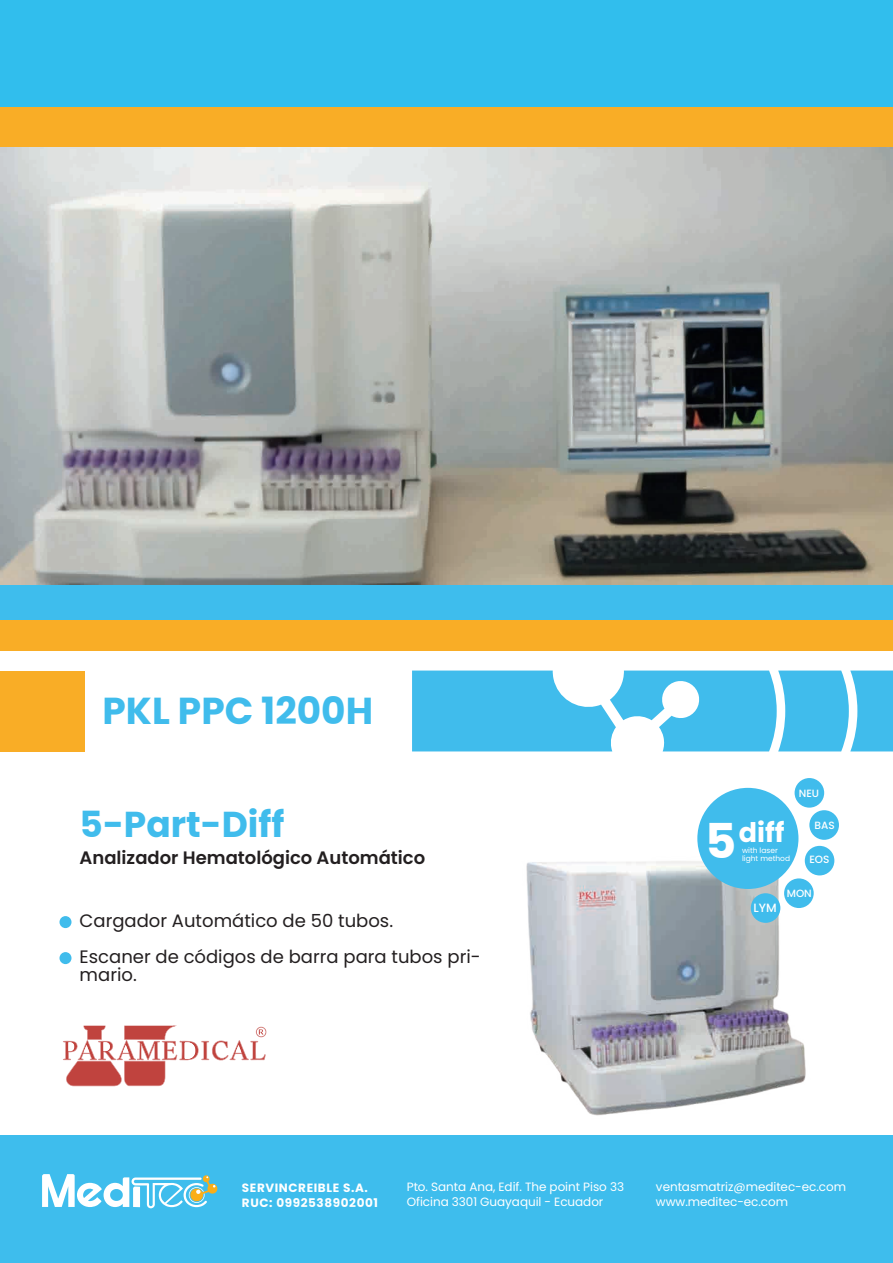
<style>
.page{position:relative;width:893px;height:1263px;background:#fff}
.page>*{position:absolute;margin:0;border:0;box-sizing:border-box;transform-origin:0 0}
.t1{font:700 48px "Poppins";color:#fff}
.t2{font:700 37.5px "Poppins";color:#40bcec}
.t3{font:700 36px "Poppins";color:#40bcec}
.t4{font:700 27px "Poppins";color:#fff}
.t5{font:18px/36px "Poppins";color:#231f20}
.t6{font:600 18px "Poppins";color:#231f20}
.t7{font:12px/15px "Poppins";letter-spacing:-.005em;color:#fff}
.t8{font:700 12px/15px "Poppins";letter-spacing:.05em;color:#fff}
.t9{font:500 12px "Poppins";color:#fff}
.t10{font:500 10.5px "Poppins";color:#fff}
.t11{font:7.5px "Poppins";color:#fff}
</style>
<div class="page">
<img style="left:0;top:146px;width:893px;height:439px">
<div style="left:0;top:99px;width:893px;height:47px;background:#f9ad26"></div>
<svg style="left:412px;top:670px;width:481px;height:81px"></svg>
<div style="left:0;top:670px;width:85px;height:81px;background:#f9ad26"></div>
<div style="left:0;top:0;width:893px;height:106px;background:#31beed"></div>
<svg style="left:63px;top:1025px;width:204px;height:61px"></svg>
<div style="left:0;top:585px;width:893px;height:41px;background:#3ebded"></div>
<div style="left:59px;top:916px;width:12px;height:12px;background:#40bcec;border-radius:50%"></div>
<div style="left:59px;top:952px;width:12px;height:12px;background:#40bcec;border-radius:50%"></div>
<img style="left:526px;top:817px;width:286px;height:299px">
<div style="left:751px;top:893px;width:29px;height:30px;background:#40bcec;border-radius:50%"></div>
<div style="left:697px;top:788px;width:101px;height:101px;background:#40bcec;border-radius:50%"></div>
<div style="left:784px;top:878px;width:30px;height:30px;background:#40bcec;border-radius:50%"></div>
<div style="left:805px;top:846px;width:29px;height:29px;background:#40bcec;border-radius:50%"></div>
<div style="left:809px;top:810px;width:30px;height:30px;background:#40bcec;border-radius:50%"></div>
<div style="left:795px;top:778px;width:29px;height:30px;background:#40bcec;border-radius:50%"></div>
<div style="left:0;top:620px;width:893px;height:31px;background:#f9ad26"></div>
<div style="left:0;top:1135px;width:893px;height:128px;background:#3ebded"></div>
<svg style="left:42px;top:1174px;width:176px;height:34px"></svg>
<h2 class="t2" style="left:103px;top:689px;width:272px">PKL PPC 1200H</h2>
<h3 class="t3" style="left:80px;top:804px;width:206px">5-Part-Diff</h3>
<h3 class="t6" style="left:80px;top:847px;width:347px">Analizador Hematológico Automático</h3>
<h3 class="t5" style="left:80px;top:903px;width:403px">Cargador Automático de 50 tubos.<br>Escaner de códigos de barra para tubos pri-</h3>
<h3 class="t5" style="left:80px;top:957px;width:59px">mario.</h3>
<p class="t10" style="left:799px;top:787px;width:22px">NEU</p>
<h3 class="t4" style="left:739px;top:817px;width:47px">diff</h3>
<p class="t11" style="left:742px;top:846px;width:37px">with laser</p>
<h1 class="t1" style="left:705px;top:813px;width:33px">5</h1>
<p class="t11" style="left:742px;top:854px;width:50px">light method</p>
<p class="t10" style="left:814px;top:819px;width:22px">BAS</p>
<p class="t10" style="left:809px;top:854px;width:22px">EOS</p>
<p class="t9" style="left:753px;top:901px;width:25px">LYM</p>
<p class="t10" style="left:787px;top:887px;width:27px">MON</p>
<p class="t8" style="left:242px;top:1180px;width:138px">SERVINCREIBLE S.A.<br>RUC: 0992538902001</p>
<p class="t7" style="left:407px;top:1179px;width:219px">Pto. Santa Ana, Edif. The point Piso 33<br>Oficina 3301 Guayaquil - Ecuador</p>
<p class="t7" style="left:656px;top:1179px;width:192px">ventasmatriz@meditec-ec.com www.meditec-ec.com</p>
</div>
